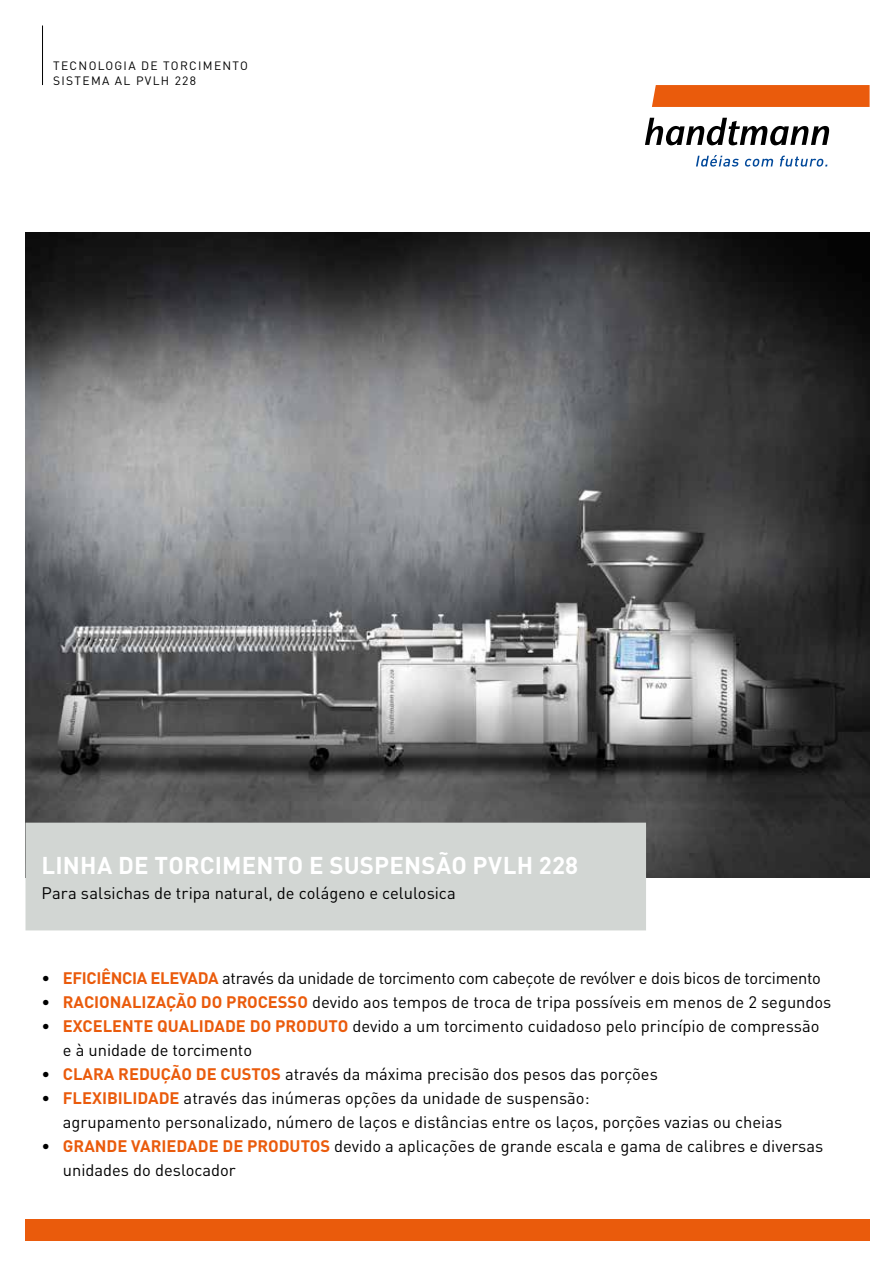
<style>
.page{position:relative;width:893px;height:1263px;background:#fff}
.page>*{position:absolute;margin:0;border:0;box-sizing:border-box;transform-origin:0 0}
.t1{font:700 24px "DIN Pro";letter-spacing:.005em;color:#fff}
.t2{font:16.5px/24px "DIN Pro";color:#000}
.t3{font:16.5px "DIN Pro";letter-spacing:-.02em;color:#000}
.t4{font:12px/15px "DIN Pro";letter-spacing:.11em;color:#000}
.s1{font-weight:700;color:#ea5b0c}
</style>
<div class="page">
<img style="left:26px;top:232px;width:844px;height:646px">
<div style="left:26px;top:1219px;width:844px;height:21px;background:#ea5b0c"></div>
<hr style="left:42px;top:26px;width:1px;height:59px;background:#000">
<div style="left:26px;top:823px;width:620px;height:107px;background:#d2d6d3"></div>
<svg style="left:652px;top:85px;width:218px;height:22px"></svg>
<svg style="left:645px;top:118px;width:184px;height:27px"></svg>
<svg style="left:696px;top:155px;width:77px;height:12px"></svg>
<svg style="left:780px;top:156px;width:47px;height:11px"></svg>
<p class="t4" style="left:53px;top:57px;width:196px">TECNOLOGIA DE TORCIMENTO<br>SISTEMA AL PVLH 228</p>
<h1 class="t1" style="left:42px;top:846px;width:538px">LINHA DE TORCIMENTO E SUSPENSÃO PVLH 228</h1>
<p class="t2" style="left:41px;top:879px;width:416px">Para salsichas de tripa natural, de colágeno e celulosica</p>
<p class="t3" style="left:42px;top:965px;width:781px">• <span class="s1">EFICIÊNCIA ELEVADA</span> através da unidade de torcimento com cabeçote de revólver e dois bicos de torcimento</p>
<p class="t2" style="left:42px;top:988px;width:791px">• <span class="s1">RACIONALIZAÇÃO DO PROCESSO</span> devido aos tempos de troca de tripa possíveis em menos de 2 segundos</p>
<p class="t2" style="left:63px;top:1012px;width:758px;text-indent:-21px">• <span class="s1">EXCELENTE QUALIDADE DO PRODUTO</span> devido a um torcimento cuidadoso pelo princípio de compressão e à unidade de torcimento</p>
<p class="t2" style="left:42px;top:1060px;width:618px">• <span class="s1">CLARA REDUÇÃO DE CUSTOS</span> através da máxima precisão dos pesos das porções</p>
<p class="t2" style="left:63px;top:1084px;width:721px;text-indent:-21px">• <span class="s1">FLEXIBILIDADE</span> através das inúmeras opções da unidade de suspensão:<br>agrupamento personalizado, número de laços e distâncias entre os laços, porções vazias ou cheias</p>
<p class="t2" style="left:63px;top:1132px;width:762px;text-indent:-21px">• <span class="s1">GRANDE VARIEDADE DE PRODUTOS</span> devido a aplicações de grande escala e gama de calibres e diversas unidades do deslocador</p>
</div>
